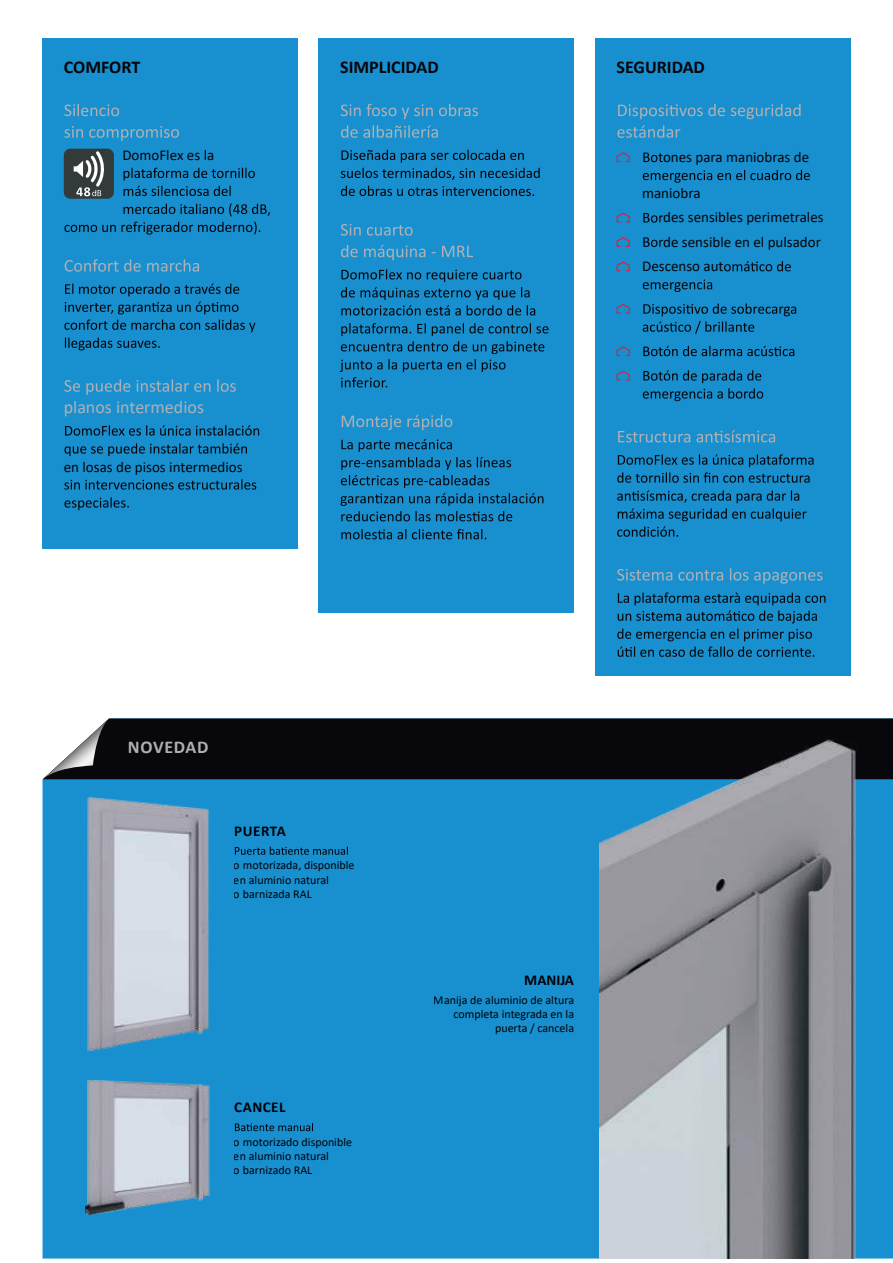
<style>
.page{position:relative;width:893px;height:1263px;background:#fff}
.page>*{position:absolute;margin:0;border:0;box-sizing:border-box;transform-origin:0 0}
.t1{font:700 18px "Calibri";color:#05050a}
.t2{font:18px "Calibri";color:#afb0b3}
.t3{font:700 18px "Calibri";letter-spacing:.04em;color:#afb0b3}
.t4{font:15px "Calibri";color:#05050a}
.t5{font:700 15px "Calibri";letter-spacing:.04em;color:#05050a}
.t6{font:12px/14.4px "Calibri";color:#05050a}
</style>
<div class="page">
<div style="left:43px;top:779px;width:850px;height:479px;background:#1890cf"></div>
<div style="left:43px;top:718px;width:850px;height:61px;background:#08080c"></div>
<div style="left:319px;top:38px;width:255px;height:574px;background:#1890cf"></div>
<div style="left:43px;top:38px;width:255px;height:510px;background:#1890cf"></div>
<div style="left:595px;top:38px;width:255px;height:638px;background:#1890cf"></div>
<img style="left:85px;top:795px;width:128px;height:259px">
<img style="left:85px;top:1067px;width:128px;height:149px">
<svg style="left:44px;top:718px;width:65px;height:61px"></svg>
<img style="left:600px;top:718px;width:272px;height:540px">
<svg style="left:64px;top:104px;width:55px;height:12px"></svg>
<svg style="left:64px;top:126px;width:115px;height:15px"></svg>
<svg style="left:124px;top:168px;width:131px;height:28px"></svg>
<svg style="left:64px;top:203px;width:206px;height:32px"></svg>
<svg style="left:65px;top:259px;width:134px;height:13px"></svg>
<svg style="left:64px;top:283px;width:191px;height:49px"></svg>
<svg style="left:65px;top:338px;width:95px;height:12px"></svg>
<svg style="left:64px;top:379px;width:172px;height:16px"></svg>
<svg style="left:65px;top:425px;width:194px;height:11px"></svg>
<svg style="left:64px;top:443px;width:183px;height:13px"></svg>
<svg style="left:64px;top:479px;width:192px;height:11px"></svg>
<svg style="left:64px;top:497px;width:65px;height:13px"></svg>
<svg style="left:341px;top:104px;width:137px;height:15px"></svg>
<svg style="left:341px;top:125px;width:97px;height:13px"></svg>
<svg style="left:341px;top:150px;width:199px;height:30px"></svg>
<svg style="left:341px;top:186px;width:193px;height:10px"></svg>
<svg style="left:341px;top:224px;width:72px;height:12px"></svg>
<svg style="left:341px;top:245px;width:132px;height:15px"></svg>
<svg style="left:341px;top:269px;width:194px;height:46px"></svg>
<svg style="left:340px;top:323px;width:208px;height:64px"></svg>
<svg style="left:342px;top:415px;width:110px;height:15px"></svg>
<svg style="left:341px;top:439px;width:202px;height:82px"></svg>
<svg style="left:341px;top:529px;width:145px;height:10px"></svg>
<svg style="left:618px;top:104px;width:182px;height:15px"></svg>
<svg style="left:617px;top:125px;width:63px;height:13px"></svg>
<svg style="left:617px;top:152px;width:13px;height:10px"></svg>
<svg style="left:643px;top:153px;width:20px;height:9px"></svg>
<svg style="left:643px;top:170px;width:167px;height:13px"></svg>
<svg style="left:617px;top:213px;width:13px;height:9px"></svg>
<svg style="left:643px;top:213px;width:20px;height:10px"></svg>
<svg style="left:617px;top:237px;width:13px;height:10px"></svg>
<svg style="left:643px;top:237px;width:20px;height:10px"></svg>
<svg style="left:617px;top:261px;width:13px;height:10px"></svg>
<svg style="left:724px;top:261px;width:67px;height:10px"></svg>
<svg style="left:643px;top:280px;width:69px;height:12px"></svg>
<svg style="left:617px;top:304px;width:13px;height:10px"></svg>
<svg style="left:643px;top:303px;width:153px;height:31px"></svg>
<svg style="left:617px;top:346px;width:13px;height:10px"></svg>
<svg style="left:643px;top:346px;width:151px;height:10px"></svg>
<svg style="left:617px;top:371px;width:13px;height:9px"></svg>
<svg style="left:643px;top:370px;width:120px;height:31px"></svg>
<svg style="left:618px;top:430px;width:157px;height:12px"></svg>
<svg style="left:617px;top:454px;width:197px;height:29px"></svg>
<svg style="left:617px;top:490px;width:190px;height:47px"></svg>
<svg style="left:617px;top:568px;width:206px;height:16px"></svg>
<svg style="left:617px;top:592px;width:208px;height:65px"></svg>
<svg style="left:235px;top:1123px;width:78px;height:8px"></svg>
<svg style="left:235px;top:846px;width:113px;height:9px"></svg>
<div style="left:64px;top:149px;width:50px;height:50px;background:#333a3a;border-radius:7px"></div>
<svg style="left:74px;top:151px;width:30px;height:45px"></svg>
<h1 class="t1" style="left:64px;top:54px;width:78px">COMFORT</h1>
<p class="t4" style="left:122px;top:144px;width:93px">DomoFlex es la</p>
<h1 class="t2" style="left:64px;top:395px;width:142px">planos intermedios</h1>
<p class="t4" style="left:64px;top:456px;width:180px">en losas de pisos intermedios</p>
<h1 class="t1" style="left:340px;top:54px;width:100px">SIMPLICIDAD</h1>
<h1 class="t1" style="left:617px;top:54px;width:90px">SEGURIDAD</h1>
<p class="t4" style="left:663px;top:147px;width:148px">ones para maniobras de</p>
<p class="t4" style="left:642px;top:183px;width:60px">maniobra</p>
<p class="t4" style="left:663px;top:207px;width:162px">des sensibles perimetrales</p>
<p class="t4" style="left:663px;top:231px;width:159px">de sensible en el pulsador</p>
<p class="t4" style="left:642px;top:256px;width:83px">Descenso aut</p>
<h1 class="t3" style="left:128px;top:734px;width:82px">NOVEDAD</h1>
<p class="t5" style="left:234px;top:820px;width:53px">PUERTA</p>
<p class="t6" style="left:234px;top:858px;width:122px">o motorizada, disponible en aluminio natural<br>o barnizada RAL</p>
<p class="t5" style="left:234px;top:1097px;width:53px">CANCEL</p>
<p class="t6" style="left:234px;top:1134px;width:120px">o motorizado disponible en aluminio natural<br>o barnizado RAL</p>
<p class="t5" style="left:524px;top:969px;width:51px">MANIJA</p>
<p class="t6" style="left:434px;top:992px;width:142px;text-align:right">Manija de aluminio de altura completa integrada en la puerta / cancela</p>
</div>
